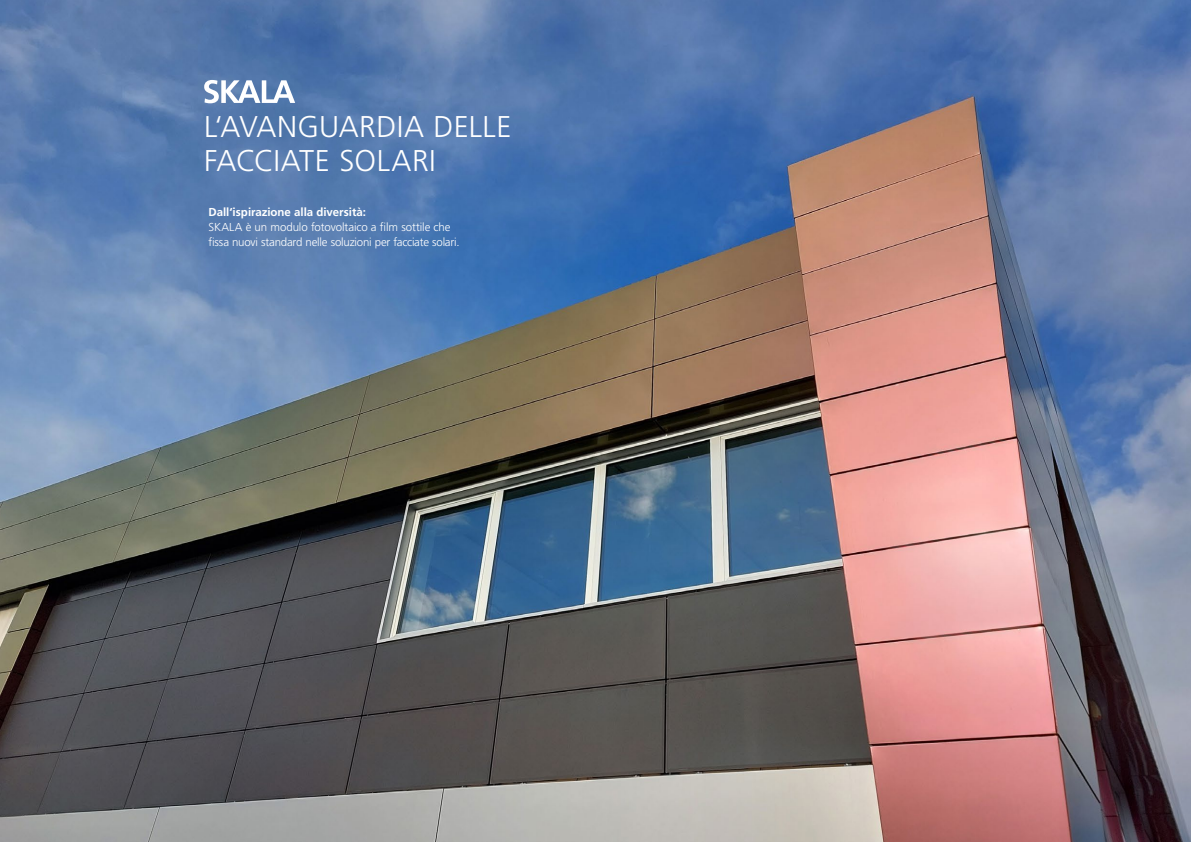
<style>
.page{position:relative;width:1191px;height:842px;background:#fff}
.page>*{position:absolute;margin:0;border:0;box-sizing:border-box;transform-origin:0 0}
.t1{font:300 30px/34px "Frutiger LT Std";letter-spacing:.015em;color:#fff}
.t2{font:300 11.5px/15px "Frutiger LT Std";letter-spacing:-.015em;color:#fff}
.t3{font:700 11.5px "Frutiger LT Std";letter-spacing:-.005em;color:#fff}
</style>
<div class="page">
<img style="left:0;top:0;width:1191px;height:842px">
<svg style="left:204px;top:80px;width:91px;height:23px"></svg>
<h1 class="t1" style="left:204px;top:110px;width:309px">L‘AVANGUARDIA DELLE<br>FACCIATE SOLARI</h1>
<p class="t3" style="left:208px;top:205px;width:159px">Dall‘ispirazione alla diversità:</p>
<p class="t2" style="left:208px;top:220px;width:253px">SKALA è un modulo fotovoltaico a film sottile che fissa nuovi standard nelle soluzioni per facciate solari.</p>
</div>
